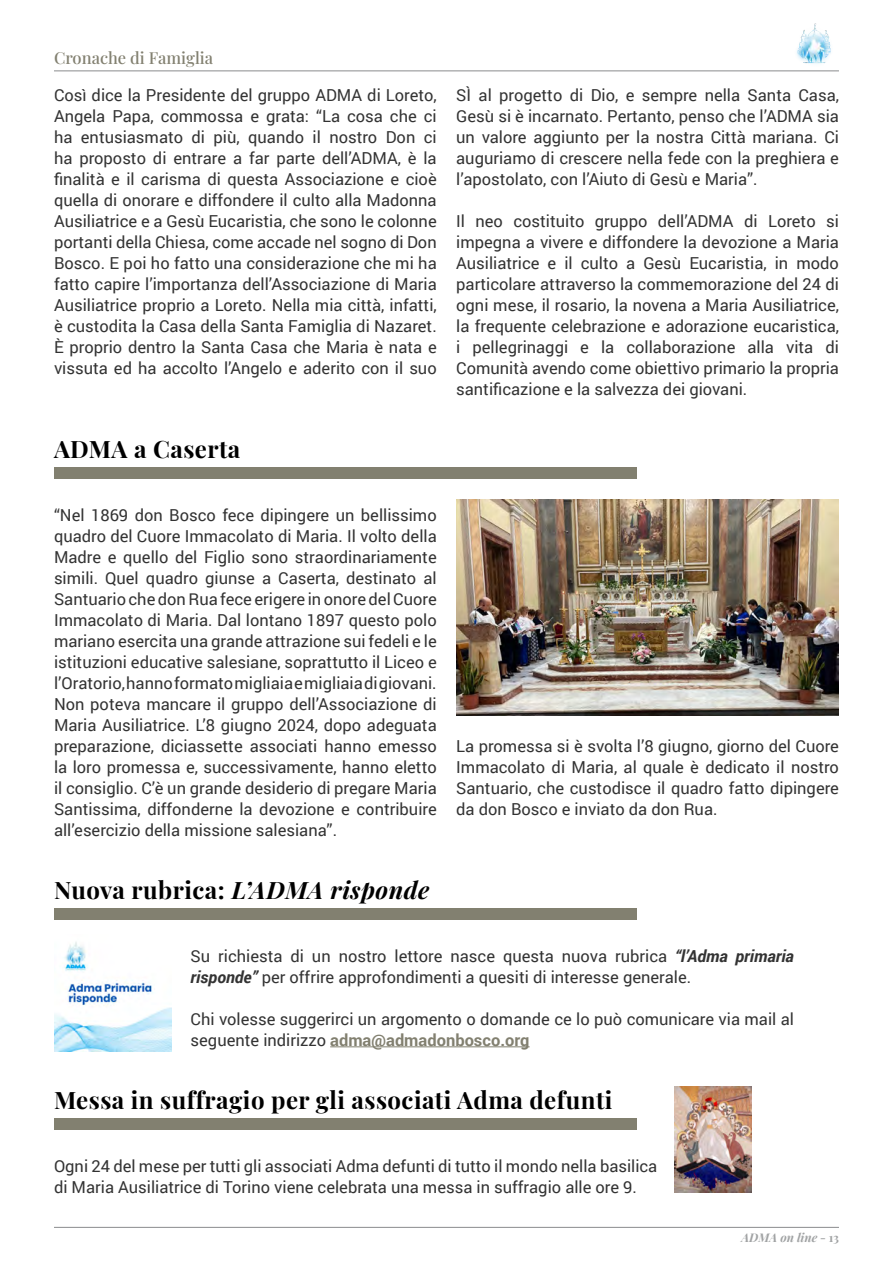
<style>
.page{position:relative;width:893px;height:1263px;background:#fff}
.page>*{position:absolute;margin:0;border:0;box-sizing:border-box;transform-origin:0 0}
.t1{font:700 24px "Playfair Display";letter-spacing:.02em;color:#000}
.t2{font:italic 700 24px "Playfair Display";letter-spacing:.02em;color:#000}
.t3{font:16.5px/21px "Roboto";color:#333;text-align:justify}
.t4{font:500 16.5px "Playfair Display";color:#828070}
.t5{font:italic 700 12px "Playfair Display";color:#a1a3a4}
.s1{font-style:normal}
.s2{font-weight:700;font-style:italic}
.s3{font-weight:700;color:#828070}
</style>
<div class="page">
<hr style="left:54px;top:1227px;width:785px;height:1px;background:#8a8c8e">
<hr style="left:54px;top:71px;width:785px;height:1px;background:#8a8c8e">
<img style="left:791px;top:23px;width:48px;height:48px">
<div style="left:54px;top:467px;width:582px;height:11px;background:#828070"></div>
<div style="left:54px;top:908px;width:582px;height:12px;background:#828070"></div>
<div style="left:54px;top:1118px;width:582px;height:12px;background:#828070"></div>
<img style="left:456px;top:500px;width:383px;height:215px">
<hr style="left:330px;top:1046px;width:200px;height:1px;background:#828070">
<img style="left:54px;top:942px;width:117px;height:110px">
<img style="left:675px;top:1086px;width:77px;height:107px">
<p class="t4" style="left:54px;top:45px;width:161px">Cronache di Famiglia</p>
<p class="t3" style="left:54px;top:84px;width:384px">Così dice la Presidente del gruppo ADMA di Loreto, Angela Papa, commossa e grata: “La cosa che ci ha entusiasmato di più, quando il nostro Don ci ha proposto di entrare a far parte dell’ADMA, è la finalità e il carisma di questa Associazione e cioè quella di onorare e diffondere il culto alla Madonna Ausiliatrice e a Gesù Eucaristia, che sono le colonne portanti della Chiesa, come accade nel sogno di Don Bosco. E poi ho fatto una considerazione che mi ha fatto capire l’importanza dell’Associazione di Maria Ausiliatrice proprio a Loreto. Nella mia città, infatti, è custodita la Casa della Santa Famiglia di Nazaret.<br>È proprio dentro la Santa Casa che Maria è nata e vissuta ed ha accolto l’Angelo e aderito con il suo</p>
<p class="t3" style="left:456px;top:84px;width:384px">SÌ al progetto di Dio, e sempre nella Santa Casa, Gesù si è incarnato. Pertanto, penso che l’ADMA sia un valore aggiunto per la nostra Città mariana. Ci auguriamo di crescere nella fede con la preghiera e l’apostolato, con l’Aiuto di Gesù e Maria”.</p>
<p class="t3" style="left:456px;top:210px;width:384px">Il neo costituito gruppo dell’ADMA di Loreto si impegna a vivere e diffondere la devozione a Maria Ausiliatrice e il culto a Gesù Eucaristia, in modo particolare attraverso la commemorazione del 24 di ogni mese, il rosario, la novena a Maria Ausiliatrice, la frequente celebrazione e adorazione eucaristica, i pellegrinaggi e la collaborazione alla vita di Comunità avendo come obiettivo primario la propria santificazione e la salvezza dei giovani.</p>
<p class="t1" style="left:54px;top:430px;width:188px">ADMA a Caserta</p>
<p class="t3" style="left:54px;top:504px;width:384px">“Nel 1869 don Bosco fece dipingere un bellissimo quadro del Cuore Immacolato di Maria. Il volto della Madre e quello del Figlio sono straordinariamente simili. Quel quadro giunse a Caserta, destinato al Santuario che don Rua fece erigere in onore del Cuore Immacolato di Maria. Dal lontano 1897 questo polo mariano esercita una grande attrazione sui fedeli e le istituzioni educative salesiane, soprattutto il Liceo e l’Oratorio, hanno formato migliaia e migliaia di giovani.<br>Non poteva mancare il gruppo dell’Associazione di Maria Ausiliatrice. L’8 giugno 2024, dopo adeguata preparazione, diciassette associati hanno emesso la loro promessa e, successivamente, hanno eletto il consiglio. C’è un grande desiderio di pregare Maria Santissima, diffonderne la devozione e contribuire all’esercizio della missione salesiana”.</p>
<p class="t2" style="left:54px;top:870px;width:377px"><span class="s1">Nuova rubrica:</span> L’ADMA risponde</p>
<p class="t3" style="left:456px;top:735px;width:384px">La promessa si è svolta l’8 giugno, giorno del Cuore Immacolato di Maria, al quale è dedicato il nostro Santuario, che custodisce il quadro fatto dipingere da don Bosco e inviato da don Rua.</p>
<p class="t3" style="left:191px;top:945px;width:605px">Su richiesta di un nostro lettore nasce questa nuova rubrica <span class="s2">“l’Adma primaria risponde”</span> per offrire approfondimenti a quesiti di interesse generale.</p>
<p class="t3" style="left:191px;top:1008px;width:605px">Chi volesse suggerirci un argomento o domande ce lo può comunicare via mail al seguente indirizzo <span class="s3">adma@admadonbosco.org</span></p>
<p class="t1" style="left:54px;top:1081px;width:560px">Messa in suffragio per gli associati Adma defunti</p>
<p class="t3" style="left:54px;top:1155px;width:605px">Ogni 24 del mese per tutti gli associati Adma defunti di tutto il mondo nella basilica di Maria Ausiliatrice di Torino viene celebrata una messa in suffragio alle ore 9.</p>
<p class="t5" style="left:741px;top:1228px;width:99px">ADMA on line <span class="s1">- 13</span></p>
</div>
